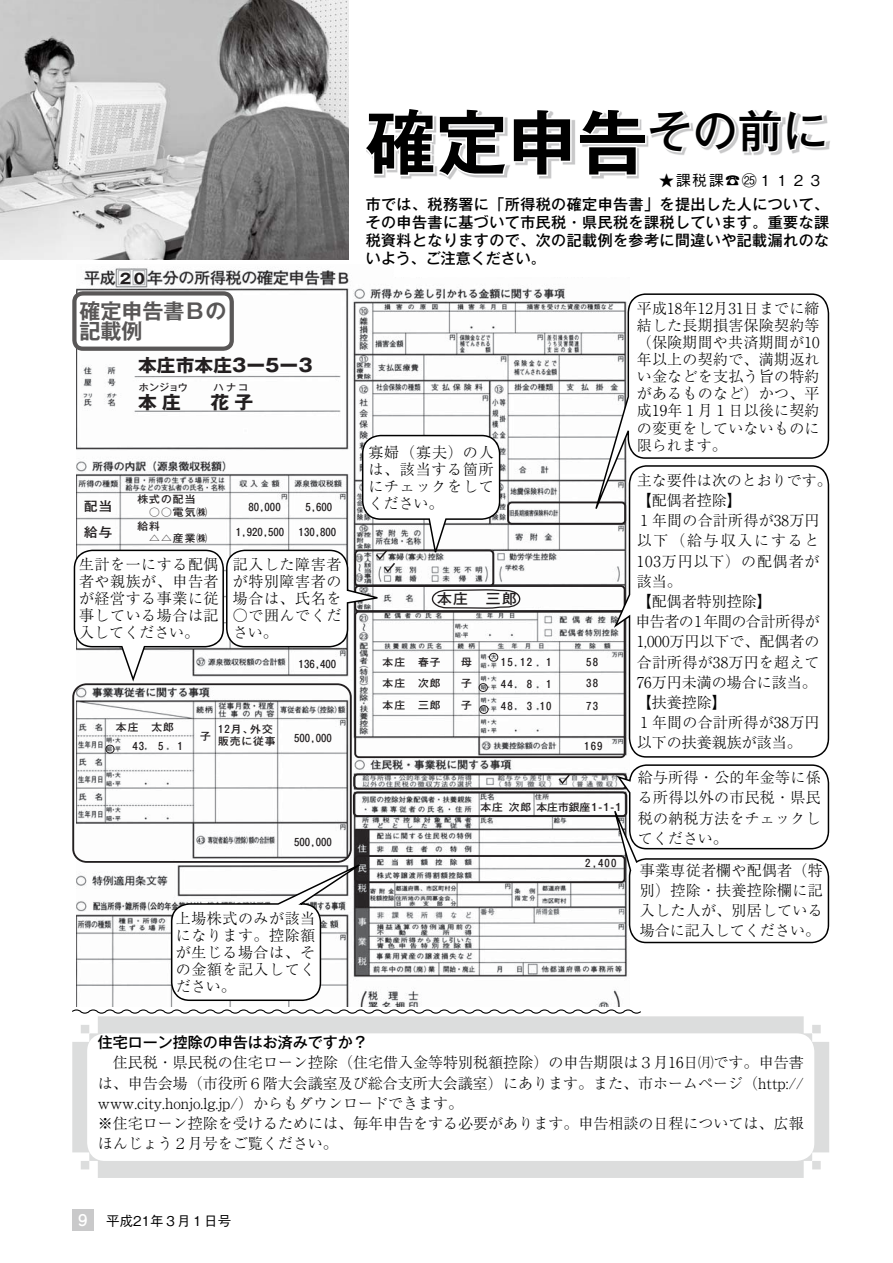
<style>
.page{position:relative;width:893px;height:1263px;background:#fff}
.page>*{position:absolute;margin:0;border:0;box-sizing:border-box;transform-origin:0 0}
.t1{font:70.5px "Gothic MB101 Pro De Bold 90 pv RKSJ H";color:#000}
.t2{font:21px "Gothic MB101 Pro De Bold 90 pv RKSJ H";color:#595757}
.t3{font:17.85px/36.8px "Gothic MB101 Pro Bold 90 pv RKSJ H";color:#231f20;scale:1.05 1}
.t4{font:15px/20.2px "Ryumin Pro Light 90 pv RKSJ H";color:#000;text-align:justify}
.t5{font:15px/18px "Gothic MB101 Pro Medium 90 pv RKSJ H";letter-spacing:.03em;color:#000}
.t6{font:15px/17px "Ryumin Pro Light 90 pv RKSJ H";letter-spacing:.04em;color:#000}
.t7{font:15px "Gothic BBB Pro Medium 90 pv RKSJ H";letter-spacing:.1em;color:#000}
.t8{font:14.1px "Gothic MB101 Pro Medium 90 pv RKSJ H";color:#231f20;scale:1.05 1}
.t9{font:14.1px "Gothic MB101 Pro Bold 90 pv RKSJ H";color:#231f20;scale:1.05 1}
.t10{font:13.5px "Gothic BBB Pro Medium 90 pv RKSJ H";color:#000}
.t11{font:12.75px "Gothic MB101 Pro Medium 90 pv RKSJ H";color:#231f20;scale:1.05 1}
.t12{font:10.2px/12.3px "Gothic MB101 Pro Medium 90 pv RKSJ H";letter-spacing:.1em;color:#231f20;scale:1.05 1}
.t13{font:10.2px "Gothic MB101 Pro Medium 90 pv RKSJ H";color:#231f20;scale:1.05 1}
.t14{font:9.6px "Gothic MB101 Pro Medium 90 pv RKSJ H";letter-spacing:.01em;color:#231f20;scale:1.05 1}
.s1{color:#fff}
.s2{font-family:"Gothic MB101 Pro Medium 90 pv RKSJ H"}
.s3{font-family:"Jun 34 Pro Medium 90 pv RKSJ H";font-size:15px;color:#fff}
</style>
<div class="page">
<div style="left:72px;top:1210px;width:22px;height:21px;background:#c9c9ca"></div>
<img style="left:76px;top:267px;width:551px;height:739px">
<div style="left:394px;top:265px;width:235px;height:12px;background:#fff"></div>
<div style="left:105px;top:745px;width:10px;height:8px;border:1px solid #231f20;border-radius:50%"></div>
<div style="left:479px;top:683px;width:9px;height:9px;border:1px solid #231f20;border-radius:50%"></div>
<div style="left:479px;top:705px;width:9px;height:9px;border:1px solid #231f20;border-radius:50%"></div>
<svg style="left:557px;top:776px;width:14px;height:9px"></svg>
<div style="left:72px;top:683px;width:280px;height:180px;border:2px solid #231f20;border-radius:13px"></div>
<div style="left:507px;top:501px;width:119px;height:24px;border:2px solid #231f20;border-radius:4px"></div>
<div style="left:354px;top:585px;width:272px;height:27px;border:2px solid #231f20;border-radius:4px"></div>
<div style="left:354px;top:611px;width:272px;height:147px;border:2px solid #231f20;border-radius:4px"></div>
<div style="left:353px;top:773px;width:274px;height:16px;border:2px solid #231f20;border-radius:4px"></div>
<div style="left:353px;top:791px;width:274px;height:26px;border:2px solid #231f20;border-radius:4px"></div>
<div style="left:354px;top:855px;width:272px;height:28px;border:2px solid #231f20;border-radius:4px"></div>
<svg style="left:72px;top:1016px;width:757px;height:162px;background:#dedfdf"></svg>
<svg style="left:595px;top:293px;width:234px;height:216px"></svg>
<svg style="left:614px;top:465px;width:215px;height:293px"></svg>
<svg style="left:614px;top:764px;width:215px;height:179px"></svg>
<svg style="left:74px;top:435px;width:447px;height:247px"></svg>
<svg style="left:171px;top:864px;width:189px;height:137px"></svg>
<svg style="left:72px;top:1009px;width:569px;height:5px"></svg>
<div style="left:87px;top:1033px;width:727px;height:128px;background:#fff;border-radius:18px"></div>
<svg style="left:72px;top:291px;width:162px;height:60px"></svg>
<img style="left:366px;top:110px;width:464px;height:70px">
<img style="left:0;top:0;width:349px;height:259px">
<p class="t1" style="left:366px;top:116px;width:464px"><span class="s1">確</span>定申告<sup>そ</sup><sup>の前に</sup></p>
<p class="t7" style="left:659px;top:174px;width:165px">★課税課☎㉕１１２３</p>
<p class="t5" style="left:366px;top:197px;width:465px">市では、税務署に「所得税の確定申告書」を提出した人について、その申告書に基づいて市民税・県民税を課税しています。重要な課</p>
<p class="t9" style="left:120px;top:273px;width:26px">20</p>
<p class="t2" style="left:80px;top:303px;width:148px">確定申告書Ｂの</p>
<p class="t3" style="left:138px;top:349px;width:168px">本庄市本庄３ー5ー3本庄　花子</p>
<p class="t14" style="left:139px;top:383px;width:106px">ホンジョウ　　ハナコ</p>
<p class="t11" style="left:84px;top:501px;width:28px">配当</p>
<p class="t12" style="left:137px;top:495px;width:68px">株式の配当　○○電気㈱</p>
<p class="t11" style="left:84px;top:528px;width:28px">給与</p>
<p class="t12" style="left:137px;top:521px;width:68px">給料<br>　△△産業㈱</p>
<p class="t4" style="left:79px;top:558px;width:141px;line-height:17px">生計を一にする配偶者や親族が、申告者が経営する事業に従事している場合は記入してください。</p>
<p class="t12" style="left:248px;top:503px;width:32px">80,000</p>
<p class="t12" style="left:305px;top:503px;width:27px">5,600</p>
<p class="t12" style="left:236px;top:527px;width:48px">1,920,500</p>
<p class="t12" style="left:299px;top:527px;width:37px">130,800</p>
<p class="t4" style="left:233px;top:558px;width:110px;line-height:17px">記入した障害者が特別障害者の場合は、氏名を</p>
<p class="t6" style="left:233px;top:609px;width:110px">○で囲んでください。</p>
<p class="t12" style="left:299px;top:660px;width:37px">136,400</p>
<p class="t12" style="left:116px;top:723px;width:57px">本庄　太郎</p>
<p class="t12" style="left:132px;top:742px;width:13px">43</p>
<p class="t12" style="left:158px;top:742px;width:7px">5</p>
<p class="t12" style="left:178px;top:742px;width:7px">1</p>
<p class="t12" style="left:218px;top:724px;width:56px">12月、外交販売に従事</p>
<p class="t12" style="left:200px;top:732px;width:12px">子</p>
<p class="t12" style="left:294px;top:733px;width:37px">500,000</p>
<p class="t12" style="left:294px;top:837px;width:37px">500,000</p>
<p class="t4" style="left:176px;top:912px;width:141px;line-height:17px">上場株式のみが該当になります。控除額が生じる場合は、その金額を記入してください。</p>
<p class="t5" style="left:366px;top:233px;width:465px">税資料となりますので、次の記載例を参考に間違いや記載漏れのないよう、ご注意ください。</p>
<p class="t4" style="left:368px;top:445px;width:127px;line-height:17px">寡婦（寡夫）の人は、該当する箇所にチェックをしてください。</p>
<p class="t8" style="left:437px;top:593px;width:78px">本庄　三郎</p>
<p class="t12" style="left:383px;top:657px;width:57px">本庄　春子</p>
<p class="t12" style="left:383px;top:678px;width:57px">本庄　次郎</p>
<p class="t12" style="left:461px;top:657px;width:12px">母</p>
<p class="t12" style="left:461px;top:678px;width:12px">子</p>
<p class="t12" style="left:501px;top:658px;width:31px">15 12</p>
<p class="t12" style="left:546px;top:658px;width:7px">1</p>
<p class="t12" style="left:501px;top:679px;width:13px">44</p>
<p class="t12" style="left:527px;top:679px;width:7px">8</p>
<p class="t12" style="left:546px;top:679px;width:7px">1</p>
<p class="t12" style="left:586px;top:652px;width:13px;line-height:21.5px">58<br>38</p>
<p class="t12" style="left:383px;top:700px;width:57px">本庄　三郎</p>
<p class="t12" style="left:461px;top:700px;width:12px">子</p>
<p class="t12" style="left:501px;top:701px;width:13px">48</p>
<p class="t12" style="left:527px;top:701px;width:25px">3 10</p>
<p class="t12" style="left:586px;top:701px;width:13px">73</p>
<p class="t12" style="left:584px;top:741px;width:19px">169</p>
<p class="t13" style="left:480px;top:803px;width:137px">本庄 次郎本庄市銀座1-1-1</p>
<p class="t12" style="left:585px;top:858px;width:31px">2,400</p>
<p class="t4" style="left:637px;top:302px;width:184px;line-height:17px">平成18年12月31日までに締結した長期損害保険契約等（保険期間や共済期間が10年以上の契約で、満期返れい金などを支払う旨の特約があるものなど）かつ、平成19年１月１日以後に契約の変更をしていないものに限られます。</p>
<p class="t4" style="left:636px;top:472px;width:198px;text-align:left">主な要件は次のとおりです。【配偶者控除】<br>１年間の合計所得が38万円以下（給与収入にすると<br>103万円以下）の配偶者が該当。<br>【配偶者特別控除】<br>申告者の１年間の合計所得が<br>1,000万円以下で、配偶者の合計所得が38万円を超えて<br>76万円未満の場合に該当。【扶養控除】<br>１年間の合計所得が38万円以下の扶養親族が該当。</p>
<p class="t4" style="left:638px;top:769px;width:184px">給与所得・公的年金等に係る所得以外の市民税・県民税の納税方法をチェックしてください。</p>
<p class="t4" style="left:640px;top:862px;width:184px">事業専従者欄や配偶者（特別）控除・扶養控除欄に記入した人が、別居している場合に記入してください。</p>
<p class="t4" style="left:98px;top:1034px;width:707px;text-align:left"><span class="s2">住宅ローン控除の申告はお済みですか？<br></span>　住民税・県民税の住宅ローン控除（住宅借入金等特別税額控除）の申告期限は３月16日㈪です。申告書は、申告会場（市役所６階大会議室及び総合支所大会議室）にあります。また、市ホームページ（http:// www.city.honjo.lg.jp/）からもダウンロードできます。<br>※住宅ローン控除を受けるためには、毎年申告をする必要があります。申告相談の日程については、広報ほんじょう２月号をご覧ください。</p>
<p class="t10" style="left:78px;top:1216px;width:155px"><span class="s3">9</span> 平成21年３月１日号</p>
</div>
